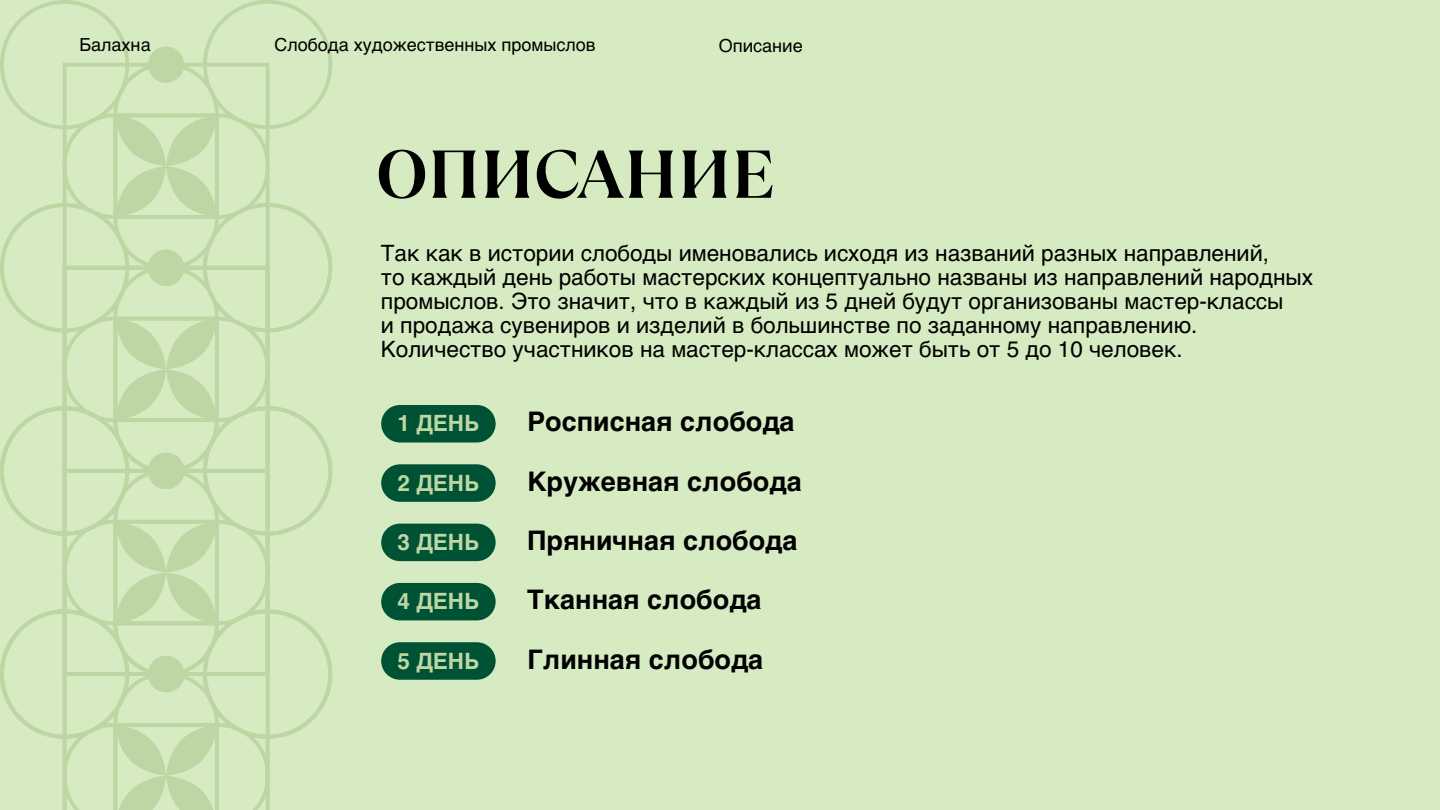
<style>
.page{position:relative;width:1440px;height:810px;background:#d6ebc2}
.page>*{position:absolute;margin:0;border:0;box-sizing:border-box;transform-origin:0 0}
.t1{font:67.5px "TT Ramillas Trl Variable Roman";color:#000}
.t2{font:700 27px/59.3px "Helvetica";color:#000}
.t3{font:22.5px/24px "Helvetica";color:#000}
.t4{font:700 22.5px "Helvetica";color:#bdd7a4}
.t5{font:18px "Helvetica";color:#000}
</style>
<div class="page">
<svg style="left:0;top:0;width:332px;height:810px"></svg>
<div style="left:381px;top:405px;width:115px;height:37px;background:#005234;border-radius:19px"></div>
<div style="left:381px;top:464px;width:115px;height:38px;background:#005234;border-radius:19px"></div>
<div style="left:381px;top:524px;width:115px;height:37px;background:#005234;border-radius:19px"></div>
<div style="left:381px;top:583px;width:115px;height:37px;background:#005234;border-radius:19px"></div>
<div style="left:381px;top:642px;width:115px;height:38px;background:#005234;border-radius:19px"></div>
<p class="t5" style="left:79px;top:31px;width:73px">Балахна</p>
<p class="t5" style="left:275px;top:31px;width:323px">Слобода художественных промыслов</p>
<p class="t5" style="left:719px;top:31px;width:86px">Описание</p>
<h1 class="t1" style="left:376px;top:133px;width:400px">ОПИСАНИЕ</h1>
<p class="t3" style="left:381px;top:242px;width:934px">Так как в истории слободы именовались исходя из названий разных направлений,<br>то каждый день работы мастерских концептуально названы из направлений народных промыслов. Это значит, что в каждый из 5 дней будут организованы мастер-классы<br>и продажа сувениров и изделий в большинстве по заданному направлению.<br>Количество участников на мастер-классах может быть от 5 до 10 человек.</p>
<p class="t4" style="left:398px;top:405px;width:83px">1 ДЕНЬ</p>
<p class="t4" style="left:398px;top:465px;width:83px">2 ДЕНЬ</p>
<p class="t4" style="left:398px;top:524px;width:83px">3 ДЕНЬ</p>
<p class="t4" style="left:398px;top:583px;width:83px">4 ДЕНЬ</p>
<p class="t4" style="left:398px;top:643px;width:83px">5 ДЕНЬ</p>
<p class="t2" style="left:527px;top:393px;width:276px">Росписная слобода<br>Кружевная слобода<br>Пряничная слобода<br>Тканная слобода<br>Глинная слобода</p>
</div>
